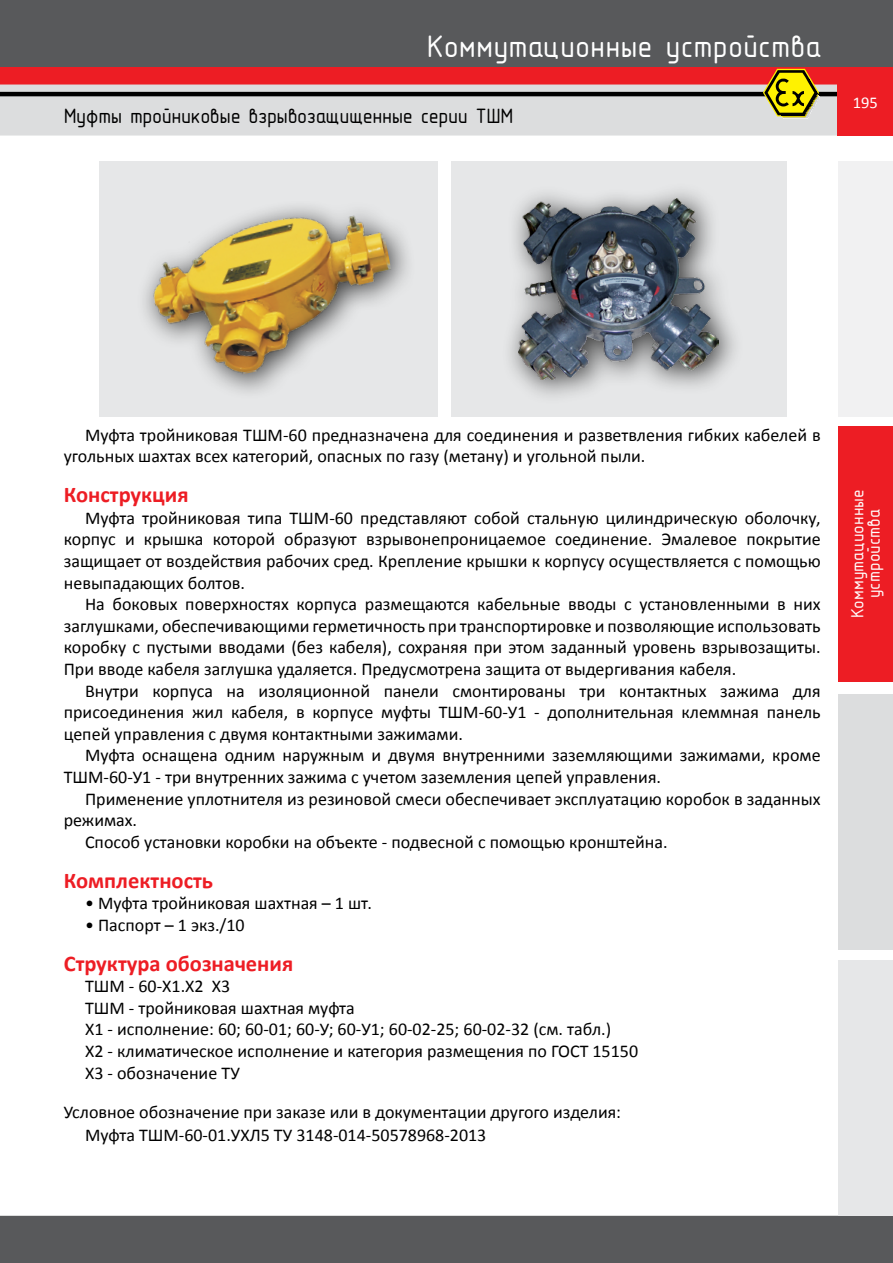
<style>
.page{position:relative;width:893px;height:1263px;background:#fff}
.page>*{position:absolute;margin:0;border:0;box-sizing:border-box;transform-origin:0 0}
.t1{font:31.5px "GOST 2.304 81 type B";color:#fff}
.t2{font:700 22.5px "Calibri";color:#ed1d24}
.t3{font:21px "GOST 2.304 81 type B";letter-spacing:-.02em;color:#000}
.t4{font:18px/21.6px "Calibri";color:#000}
.t5{font:18px/16.5px "GOST 2.304 81 type B";color:#fff;text-align:center}
.t6{font:16.5px "Calibri";color:#fff}
</style>
<div class="page">
<div style="left:0;top:0;width:893px;height:68px;background:#58595b"></div>
<div style="left:0;top:1216px;width:893px;height:47px;background:#58595b"></div>
<div style="left:0;top:68px;width:893px;height:17px;background:#ed1d24"></div>
<div style="left:0;top:85px;width:838px;height:51px;background:#dcddde"></div>
<hr style="left:0;top:92px;width:839px;height:4px;background:#000">
<div style="left:838px;top:68px;width:55px;height:68px;background:#ed1d24"></div>
<div style="left:838px;top:161px;width:55px;height:255px;background:#f1f1f2"></div>
<div style="left:838px;top:694px;width:55px;height:256px;background:#dcddde"></div>
<div style="left:838px;top:960px;width:55px;height:256px;background:#e6e7e8"></div>
<div style="left:838px;top:426px;width:55px;height:255px;background:#ed1d24"></div>
<div style="left:99px;top:161px;width:339px;height:255px;background:#e6e7e8"></div>
<div style="left:451px;top:161px;width:336px;height:255px;background:#e6e7e8"></div>
<div style="left:501px;top:184px;width:244px;height:225px;background:#000;opacity:.75"></div>
<img style="left:519px;top:198px;width:200px;height:181px">
<img style="left:144px;top:206px;width:261px;height:182px">
<svg style="left:763px;top:69px;width:56px;height:50px"></svg>
<h1 class="t1" style="left:427px;top:29px;width:395px">Коммутационные устройства</h1>
<p class="t3" style="left:64px;top:105px;width:451px">Муфты тройниковые взрывозащищенные серии ТШМ</p>
<p class="t6" style="left:853px;top:92px;width:27px">195</p>
<p class="t4" style="left:64px;top:424px;width:758px;text-indent:21px">Муфта тройниковая ТШМ-60 предназначена для соединения и разветвления гибких кабелей в угольных шахтах всех категорий, опасных по газу (метану) и угольной пыли.</p>
<p class="t2" style="left:64px;top:480px;width:126px">Конструкция</p>
<p class="t4" style="left:64px;top:507px;width:758px;text-align:justify;text-indent:21px">Муфта тройниковая типа ТШМ-60 представляют собой стальную цилиндрическую оболочку, корпус и крышка которой образуют взрывонепроницаемое соединение. Эмалевое покрытие защищает от воздействия рабочих сред. Крепление крышки к корпусу осуществляется с помощью невыпадающих болтов.</p>
<p class="t4" style="left:64px;top:593px;width:758px;text-align:justify;text-indent:21px">На боковых поверхностях корпуса размещаются кабельные вводы с установленными в них заглушками, обеспечивающими герметичность при транспортировке и позволяющие использовать коробку с пустыми вводами (без кабеля), сохраняя при этом заданный уровень взрывозащиты.<br>При вводе кабеля заглушка удаляется. Предусмотрена защита от выдергивания кабеля.</p>
<p class="t4" style="left:64px;top:680px;width:758px;text-align:justify;text-indent:21px">Внутри корпуса на изоляционной панели смонтированы три контактных зажима для присоединения жил кабеля, в корпусе муфты ТШМ-60-У1 - дополнительная клеммная панель цепей управления с двумя контактными зажимами.</p>
<p class="t4" style="left:64px;top:745px;width:758px;text-indent:21px">Муфта оснащена одним наружным и двумя внутренними заземляющими зажимами, кроме<br>ТШМ-60-У1 - три внутренних зажима с учетом заземления цепей управления.</p>
<p class="t4" style="left:85px;top:788px;width:737px">Применение уплотнителя из резиновой смеси обеспечивает эксплуатацию коробок в заданных</p>
<p class="t4" style="left:64px;top:809px;width:75px">режимах.</p>
<p class="t4" style="left:85px;top:831px;width:584px">Способ установки коробки на объекте - подвесной с помощью кронштейна.</p>
<p class="t2" style="left:64px;top:866px;width:151px">Комплектность</p>
<p class="t4" style="left:85px;top:892px;width:288px">• Муфта тройниковая шахтная – 1 шт.</p>
<p class="t4" style="left:85px;top:914px;width:161px">• Паспорт – 1 экз./10</p>
<p class="t2" style="left:64px;top:949px;width:231px">Структура обозначения</p>
<p class="t4" style="left:85px;top:975px;width:555px">ТШМ - 60-Х1.Х2 Х3<br>ТШМ - тройниковая шахтная муфта<br>Х1 - исполнение: 60; 60-01; 60-У; 60-У1; 60-02-25; 60-02-32 (см. табл.)<br>Х2 - климатическое исполнение и категория размещения по ГОСТ 15150<br>Х3 - обозначение ТУ</p>
<p class="t4" style="left:85px;top:1101px;width:538px;line-height:22.5px;text-indent:-21px">Условное обозначение при заказе или в документации другого изделия:<br>Муфта ТШМ-60-01.УХЛ5 ТУ 3148-014-50578968-2013</p>
<p class="t5" style="left:849px;top:618px;width:131px;rotate:-90deg">Коммутационные устройства</p>
</div>
